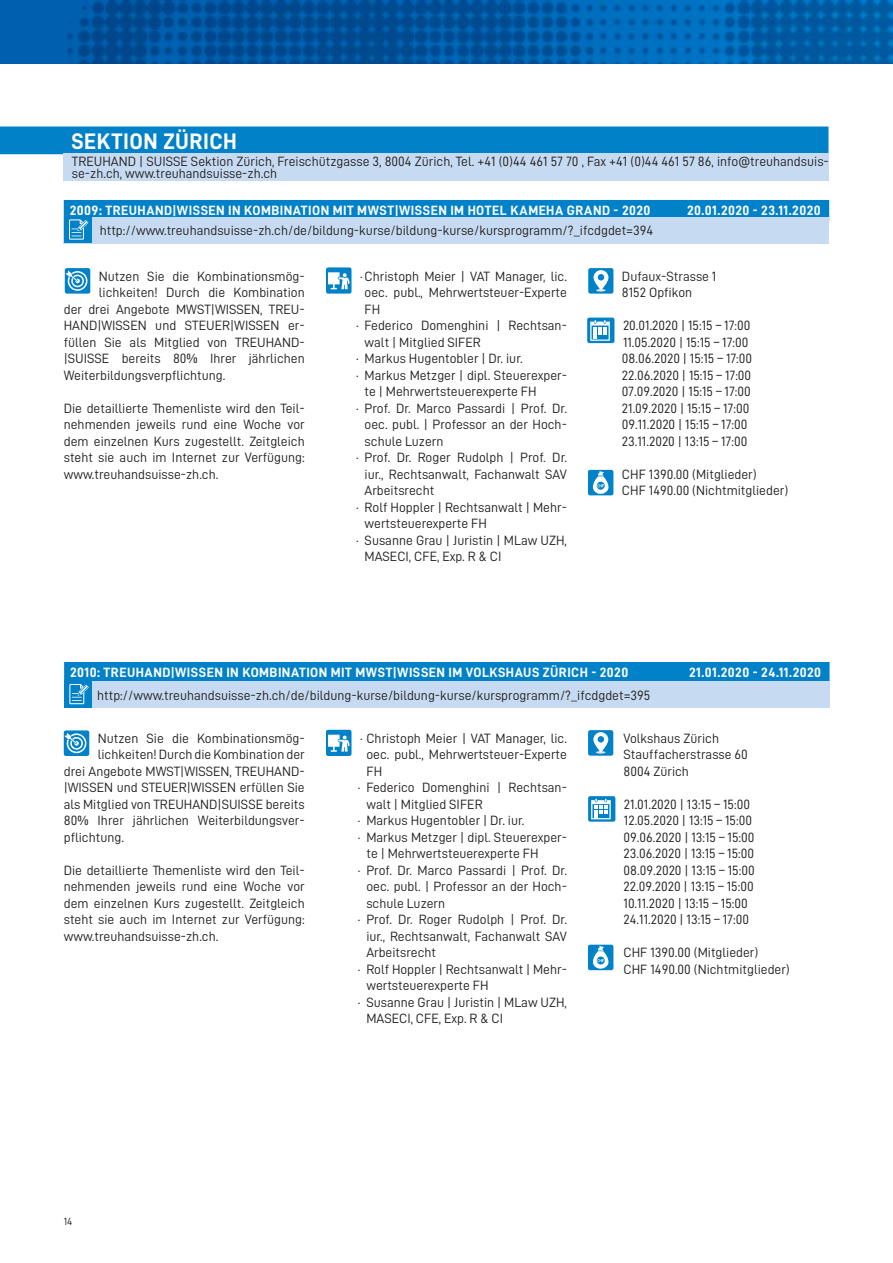
<style>
.page{position:relative;width:893px;height:1263px;background:#fff}
.page>*{position:absolute;margin:0;border:0;box-sizing:border-box;transform-origin:0 0}
.t1{font:22.5px "D DIN Bold";letter-spacing:.015em;color:#fff}
.t2{font:13.5px/16.5px "D DIN";color:#231f20}
.t3{font:13.5px "D DIN Bold";letter-spacing:.03em;color:#fff}
.t4{font:10.5px "D DIN";color:#231f20}
</style>
<div class="page">
<img style="left:0;top:0;width:893px;height:64px">
<div style="left:0;top:126px;width:828px;height:28px;background:#0081c8"></div>
<div style="left:63px;top:153px;width:766px;height:28px;background:#c6dbf1"></div>
<div style="left:64px;top:200px;width:765px;height:21px;background:#0081c8"></div>
<div style="left:64px;top:217px;width:765px;height:27px;background:#c6dbf1"></div>
<div style="left:64px;top:216px;width:27px;height:27px;background:#0081c8"></div>
<svg style="left:69px;top:219px;width:19px;height:21px"></svg>
<div style="left:65px;top:268px;width:25px;height:26px;background:#0081c8;border-radius:2px"></div>
<svg style="left:65px;top:270px;width:22px;height:21px"></svg>
<div style="left:326px;top:267px;width:25px;height:27px;background:#0081c8;border-radius:2px"></div>
<svg style="left:328px;top:272px;width:21px;height:17px"></svg>
<div style="left:588px;top:268px;width:25px;height:26px;background:#0081c8;border-radius:2px"></div>
<svg style="left:593px;top:270px;width:15px;height:22px"></svg>
<div style="left:587px;top:318px;width:27px;height:25px;background:#0081c8;border-radius:2px"></div>
<svg style="left:590px;top:320px;width:20px;height:21px"></svg>
<div style="left:588px;top:470px;width:25px;height:25px;background:#0081c8;border-radius:2px"></div>
<svg style="left:593px;top:471px;width:15px;height:23px"></svg>
<div style="left:64px;top:662px;width:765px;height:21px;background:#0081c8"></div>
<div style="left:64px;top:682px;width:765px;height:26px;background:#c6dbf1"></div>
<div style="left:64px;top:680px;width:28px;height:28px;background:#0081c8"></div>
<svg style="left:69px;top:684px;width:20px;height:20px"></svg>
<div style="left:64px;top:730px;width:25px;height:26px;background:#0081c8;border-radius:2px"></div>
<svg style="left:64px;top:733px;width:22px;height:20px"></svg>
<div style="left:326px;top:730px;width:25px;height:26px;background:#0081c8;border-radius:2px"></div>
<svg style="left:328px;top:735px;width:21px;height:17px"></svg>
<div style="left:588px;top:730px;width:25px;height:26px;background:#0081c8;border-radius:2px"></div>
<svg style="left:593px;top:732px;width:15px;height:22px"></svg>
<div style="left:588px;top:796px;width:27px;height:26px;background:#0081c8;border-radius:2px"></div>
<svg style="left:591px;top:799px;width:20px;height:20px"></svg>
<div style="left:588px;top:945px;width:25px;height:25px;background:#0081c8;border-radius:2px"></div>
<svg style="left:593px;top:946px;width:15px;height:23px"></svg>
<h1 class="t1" style="left:72px;top:129px;width:167px">SEKTION ZÜRICH</h1>
<p class="t2" style="left:72px;top:155px;width:758px;line-height:12px">TREUHAND | SUISSE Sektion Zürich, Freischützgasse 3, 8004 Zürich, Tel. +41 (0)44 461 57 70 , Fax +41 (0)44 461 57 86, info@treuhandsuis&shy;se-zh.ch, www.treuhandsuisse-zh.ch</p>
<p class="t3" style="left:70px;top:203px;width:582px">2009: TREUHAND|WISSEN IN KOMBINATION MIT MWST|WISSEN IM HOTEL KAMEHA GRAND - 2020</p>
<p class="t3" style="left:687px;top:203px;width:135px">20.01.2020 - 23.11.2020</p>
<p class="t2" style="left:100px;top:222px;width:555px">http://www.treuhandsuisse-zh.ch/de/bildung-kurse/bildung-kurse/kursprogramm/?_ifcdgdet=394</p>
<p class="t2" style="left:99px;top:268px;width:207px">Nutzen Sie die Kombinationsmög-</p>
<p class="t2" style="left:99px;top:284px;width:207px">lichkeiten! Durch die Kombination</p>
<p class="t2" style="left:64px;top:301px;width:242px">der drei Angebote MWST|WISSEN, TREU-</p>
<p class="t2" style="left:64px;top:317px;width:242px">HAND|WISSEN und STEUER|WISSEN er-</p>
<p class="t2" style="left:64px;top:334px;width:242px">füllen Sie als Mitglied von TREUHAND-</p>
<p class="t2" style="left:64px;top:350px;width:242px">|SUISSE bereits 80% Ihrer jährlichen</p>
<p class="t2" style="left:64px;top:367px;width:163px">Weiterbildungsverpflichtung.</p>
<p class="t2" style="left:64px;top:400px;width:242px;text-align:justify">Die detaillierte Themenliste wird den Teil&shy;nehmenden jeweils rund eine Woche vor dem einzelnen Kurs zugestellt. Zeitgleich steht sie auch im Internet zur Verfügung: www.treuhandsuisse-zh.ch.</p>
<p class="t2" style="left:360px;top:268px;width:208px">·Christoph Meier | VAT Manager, lic.</p>
<p class="t2" style="left:365px;top:284px;width:204px">oec. publ., Mehrwertsteuer-Experte</p>
<p class="t2" style="left:365px;top:301px;width:17px">FH</p>
<p class="t2" style="left:356px;top:317px;width:212px">· Federico Domenghini | Rechtsan-</p>
<p class="t2" style="left:365px;top:334px;width:118px">walt | Mitglied SIFER</p>
<p class="t2" style="left:356px;top:350px;width:168px">· Markus Hugentobler | Dr. iur.</p>
<p class="t2" style="left:356px;top:367px;width:212px">· Markus Metzger | dipl. Steuerexper-</p>
<p class="t2" style="left:365px;top:383px;width:174px">te | Mehrwertsteuerexperte FH</p>
<p class="t2" style="left:356px;top:400px;width:212px">· Prof. Dr. Marco Passardi | Prof. Dr.</p>
<p class="t2" style="left:365px;top:416px;width:204px">oec. publ. | Professor an der Hoch-</p>
<p class="t2" style="left:365px;top:433px;width:80px">schule Luzern</p>
<p class="t2" style="left:356px;top:449px;width:212px">· Prof. Dr. Roger Rudolph | Prof. Dr.</p>
<p class="t2" style="left:365px;top:466px;width:204px">iur., Rechtsanwalt, Fachanwalt SAV</p>
<p class="t2" style="left:365px;top:482px;width:71px">Arbeitsrecht</p>
<p class="t2" style="left:356px;top:499px;width:212px">· Rolf Hoppler | Rechtsanwalt | Mehr-</p>
<p class="t2" style="left:365px;top:515px;width:124px">wertsteuerexperte FH</p>
<p class="t2" style="left:356px;top:532px;width:212px">· Susanne Grau | Juristin | MLaw UZH,</p>
<p class="t2" style="left:365px;top:548px;width:138px">MASECI, CFE, Exp. R &amp; CI</p>
<p class="t2" style="left:622px;top:268px;width:96px">Dufaux-Strasse 1<br>8152 Opfikon</p>
<p class="t2" style="left:622px;top:317px;width:132px">20.01.2020 | 15:15 – 17:00<br>11.05.2020 | 15:15 – 17:00<br>08.06.2020 | 15:15 – 17:00<br>22.06.2020 | 15:15 – 17:00<br>07.09.2020 | 15:15 – 17:00<br>21.09.2020 | 15:15 – 17:00<br>09.11.2020 | 15:15 – 17:00<br>23.11.2020 | 13:15 – 17:00</p>
<p class="t2" style="left:622px;top:466px;width:168px">CHF 1390.00 (Mitglieder)<br>CHF 1490.00 (Nichtmitglieder)</p>
<p class="t3" style="left:70px;top:665px;width:560px">2010: TREUHAND|WISSEN IN KOMBINATION MIT MWST|WISSEN IM VOLKSHAUS ZÜRICH - 2020</p>
<p class="t3" style="left:689px;top:665px;width:133px">21.01.2020 - 24.11.2020</p>
<p class="t2" style="left:97px;top:686px;width:555px">http://www.treuhandsuisse-zh.ch/de/bildung-kurse/bildung-kurse/kursprogramm/?_ifcdgdet=395</p>
<p class="t2" style="left:98px;top:730px;width:208px">Nutzen Sie die Kombinationsmög-</p>
<p class="t2" style="left:98px;top:746px;width:208px">lichkeiten! Durch die Kombination der</p>
<p class="t2" style="left:64px;top:763px;width:242px">drei Angebote MWST|WISSEN, TREUHAND-</p>
<p class="t2" style="left:64px;top:779px;width:242px">|WISSEN und STEUER|WISSEN erfüllen Sie</p>
<p class="t2" style="left:64px;top:796px;width:242px">als Mitglied von TREUHAND|SUISSE bereits</p>
<p class="t2" style="left:64px;top:812px;width:242px">80% Ihrer jährlichen Weiterbildungsver-</p>
<p class="t2" style="left:64px;top:829px;width:62px">pflichtung.</p>
<p class="t2" style="left:64px;top:862px;width:242px;text-align:justify">Die detaillierte Themenliste wird den Teil&shy;nehmenden jeweils rund eine Woche vor dem einzelnen Kurs zugestellt. Zeitgleich steht sie auch im Internet zur Verfügung: www.treuhandsuisse-zh.ch.</p>
<p class="t2" style="left:360px;top:730px;width:208px">· Christoph Meier | VAT Manager, lic.</p>
<p class="t2" style="left:366px;top:746px;width:202px">oec. publ., Mehrwertsteuer-Experte</p>
<p class="t2" style="left:366px;top:763px;width:17px">FH</p>
<p class="t2" style="left:358px;top:779px;width:211px">· Federico Domenghini | Rechtsan-</p>
<p class="t2" style="left:366px;top:796px;width:118px">walt | Mitglied SIFER</p>
<p class="t2" style="left:358px;top:812px;width:168px">· Markus Hugentobler | Dr. iur.</p>
<p class="t2" style="left:358px;top:829px;width:211px">· Markus Metzger | dipl. Steuerexper-</p>
<p class="t2" style="left:366px;top:845px;width:174px">te | Mehrwertsteuerexperte FH</p>
<p class="t2" style="left:358px;top:862px;width:211px">· Prof. Dr. Marco Passardi | Prof. Dr.</p>
<p class="t2" style="left:366px;top:878px;width:202px">oec. publ. | Professor an der Hoch-</p>
<p class="t2" style="left:366px;top:895px;width:80px">schule Luzern</p>
<p class="t2" style="left:358px;top:911px;width:211px">· Prof. Dr. Roger Rudolph | Prof. Dr.</p>
<p class="t2" style="left:366px;top:928px;width:202px">iur., Rechtsanwalt, Fachanwalt SAV</p>
<p class="t2" style="left:366px;top:944px;width:71px">Arbeitsrecht</p>
<p class="t2" style="left:358px;top:961px;width:211px">· Rolf Hoppler | Rechtsanwalt | Mehr-</p>
<p class="t2" style="left:366px;top:977px;width:124px">wertsteuerexperte FH</p>
<p class="t2" style="left:358px;top:994px;width:211px">· Susanne Grau | Juristin | MLaw UZH,</p>
<p class="t2" style="left:366px;top:1010px;width:138px">MASECI, CFE, Exp. R &amp; CI</p>
<p class="t2" style="left:624px;top:730px;width:126px">Volkshaus Zürich<br>Stauffacherstrasse 60<br>8004 Zürich</p>
<p class="t2" style="left:624px;top:796px;width:133px">21.01.2020 | 13:15 – 15:00<br>12.05.2020 | 13:15 – 15:00<br>09.06.2020 | 13:15 – 15:00<br>23.06.2020 | 13:15 – 15:00<br>08.09.2020 | 13:15 – 15:00<br>22.09.2020 | 13:15 – 15:00<br>10.11.2020 | 13:15 – 15:00<br>24.11.2020 | 13:15 – 17:00</p>
<p class="t2" style="left:624px;top:944px;width:168px">CHF 1390.00 (Mitglieder)<br>CHF 1490.00 (Nichtmitglieder)</p>
<p class="t4" style="left:64px;top:1215px;width:10px">14</p>
</div>
